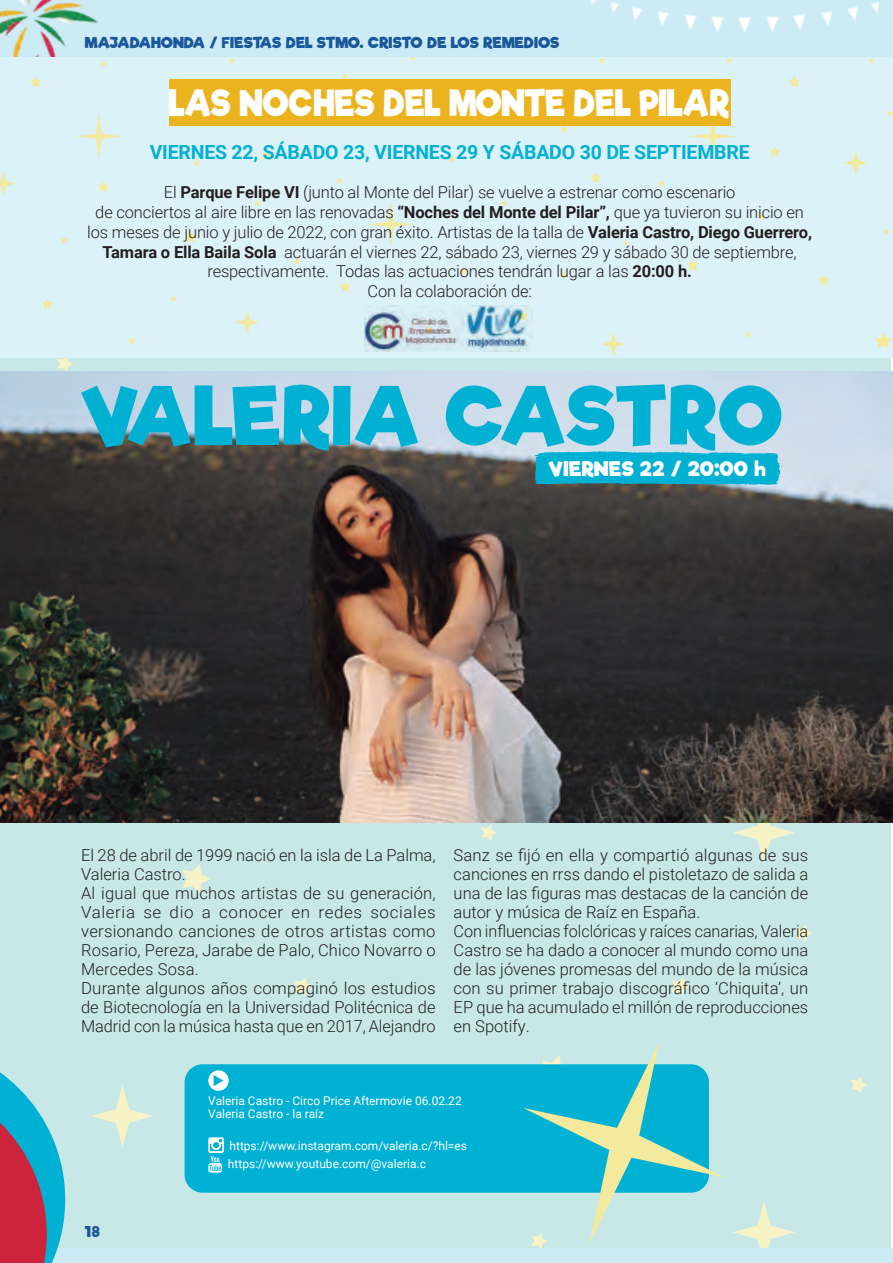
<style>
.page{position:relative;width:893px;height:1263px;background:#fff}
.page>*{position:absolute;margin:0;border:0;box-sizing:border-box;transform-origin:0 0}
.t1{font:79.95px "Riffic";letter-spacing:.01em;color:#00b1d4}
.t2{font:36px "Riffic";letter-spacing:-.01em;color:#fff;scale:.9 1}
.t3{font:20.1px "Riffic";letter-spacing:.01em;color:#fff}
.t4{font:700 19.5px "Roboto";letter-spacing:-.01em;color:#00b1d4}
.t5{font:300 16.5px/19px "Roboto";color:#231f20}
.t6{font:15px "Riffic";color:#1a579b}
.t7{font:12px/13.8px "Roboto";color:#fff}
.s1{font-weight:700}
</style>
<div class="page">
<div style="left:0;top:0;width:891px;height:1263px;background:#c7e8e6"></div>
<svg style="left:57px;top:358px;width:16px;height:13px"></svg>
<svg style="left:294px;top:977px;width:19px;height:19px"></svg>
<svg style="left:92px;top:1085px;width:61px;height:62px"></svg>
<svg style="left:481px;top:824px;width:16px;height:17px"></svg>
<svg style="left:182px;top:864px;width:28px;height:30px"></svg>
<svg style="left:672px;top:977px;width:18px;height:19px"></svg>
<svg style="left:733px;top:1202px;width:62px;height:46px"></svg>
<svg style="left:851px;top:1077px;width:16px;height:16px"></svg>
<svg style="left:796px;top:925px;width:16px;height:16px"></svg>
<svg style="left:733px;top:822px;width:62px;height:41px"></svg>
<div style="left:0;top:0;width:893px;height:57px;background:#ccebf4"></div>
<img style="left:590px;top:0;width:290px;height:33px">
<div style="left:0;top:1248px;width:893px;height:15px;background:#ccebf4"></div>
<svg style="left:0;top:1072px;width:65px;height:191px"></svg>
<img style="left:0;top:0;width:99px;height:57px">
<div style="left:185px;top:1064px;width:524px;height:129px;background:#00b1d4;border-radius:18px"></div>
<svg style="left:208px;top:1070px;width:21px;height:21px"></svg>
<svg style="left:208px;top:1137px;width:16px;height:35px"></svg>
<img style="left:0;top:371px;width:893px;height:451px">
<svg style="left:534px;top:451px;width:246px;height:34px"></svg>
<svg style="left:523px;top:1042px;width:202px;height:206px"></svg>
<div style="left:0;top:57px;width:893px;height:301px;background:#dcf2f9"></div>
<svg style="left:76px;top:113px;width:46px;height:46px"></svg>
<svg style="left:30px;top:76px;width:12px;height:11px"></svg>
<svg style="left:0;top:172px;width:15px;height:23px"></svg>
<svg style="left:100px;top:61px;width:7px;height:6px"></svg>
<svg style="left:98px;top:181px;width:11px;height:11px"></svg>
<svg style="left:368px;top:201px;width:46px;height:46px"></svg>
<svg style="left:260px;top:150px;width:12px;height:11px"></svg>
<svg style="left:293px;top:258px;width:8px;height:7px"></svg>
<svg style="left:236px;top:310px;width:23px;height:24px"></svg>
<svg style="left:193px;top:160px;width:7px;height:6px"></svg>
<svg style="left:336px;top:177px;width:7px;height:7px"></svg>
<svg style="left:339px;top:281px;width:12px;height:11px"></svg>
<svg style="left:254px;top:200px;width:6px;height:6px"></svg>
<svg style="left:184px;top:230px;width:13px;height:12px"></svg>
<svg style="left:229px;top:57px;width:6px;height:7px"></svg>
<svg style="left:61px;top:236px;width:7px;height:8px"></svg>
<svg style="left:42px;top:298px;width:11px;height:11px"></svg>
<svg style="left:128px;top:337px;width:8px;height:7px"></svg>
<svg style="left:170px;top:295px;width:6px;height:7px"></svg>
<svg style="left:342px;top:73px;width:6px;height:6px"></svg>
<svg style="left:690px;top:113px;width:46px;height:46px"></svg>
<svg style="left:789px;top:76px;width:11px;height:11px"></svg>
<svg style="left:887px;top:109px;width:6px;height:8px"></svg>
<svg style="left:844px;top:151px;width:24px;height:24px"></svg>
<svg style="left:868px;top:57px;width:6px;height:7px"></svg>
<svg style="left:726px;top:57px;width:6px;height:7px"></svg>
<svg style="left:769px;top:146px;width:11px;height:11px"></svg>
<svg style="left:590px;top:172px;width:11px;height:11px"></svg>
<svg style="left:560px;top:271px;width:7px;height:7px"></svg>
<svg style="left:602px;top:332px;width:23px;height:24px"></svg>
<svg style="left:658px;top:180px;width:7px;height:7px"></svg>
<svg style="left:501px;top:200px;width:7px;height:6px"></svg>
<svg style="left:622px;top:239px;width:7px;height:7px"></svg>
<svg style="left:560px;top:126px;width:7px;height:7px"></svg>
<svg style="left:686px;top:259px;width:13px;height:12px"></svg>
<svg style="left:598px;top:57px;width:7px;height:7px"></svg>
<svg style="left:758px;top:213px;width:7px;height:7px"></svg>
<svg style="left:883px;top:228px;width:7px;height:7px"></svg>
<svg style="left:818px;top:275px;width:12px;height:10px"></svg>
<svg style="left:874px;top:332px;width:18px;height:17px"></svg>
<svg style="left:745px;top:331px;width:6px;height:6px"></svg>
<svg style="left:460px;top:267px;width:8px;height:7px"></svg>
<svg style="left:449px;top:155px;width:7px;height:7px"></svg>
<svg style="left:410px;top:57px;width:6px;height:4px"></svg>
<div style="left:169px;top:79px;width:561px;height:47px;background:#ebb41f"></div>
<img style="left:364px;top:305px;width:169px;height:46px">
<p class="t6" style="left:85px;top:33px;width:476px">MAJADAHONDA / FIESTAS DEL STMO. CRISTO DE LOS REMEDIOS</p>
<h2 class="t2" style="left:169px;top:81px;width:625px">LAS NOCHES DEL MONTE DEL PILAR</h2>
<p class="t4" style="left:150px;top:138px;width:601px">VIERNES 22, SÁBADO 23, VIERNES 29 Y SÁBADO 30 DE SEPTIEMBRE</p>
<p class="t5" style="left:87px;top:182px;width:726px;line-height:19.8px;text-align:center">El <span class="s1">Parque Felipe VI</span> (junto al Monte del Pilar) se vuelve a estrenar como escenario<br>de conciertos al aire libre en las renovadas <span class="s1">“Noches del Monte del Pilar”,</span> que ya tuvieron su inicio en los meses de junio y julio de 2022, con gran éxito. Artistas de la talla de <span class="s1">Valeria Castro, Diego Guerrero, Tamara o Ella Baila Sola</span> actuarán el viernes 22, sábado 23, viernes 29 y sábado 30 de septiembre, respectivamente. Todas las actuaciones tendrán lugar a las <span class="s1">20:00 h.<br></span>Con la colaboración de:</p>
<h1 class="t1" style="left:81px;top:367px;width:704px">VALERIA CASTRO</h1>
<p class="t3" style="left:549px;top:456px;width:219px">VIERNES 22 / 20:00 h</p>
<p class="t5" style="left:81px;top:845px;width:356px">El 28 de abril de 1999 nació en la isla de La Palma, Valeria Castro.<br>Al igual que muchos artistas de su generación, Valeria se dio a conocer en redes sociales versionando canciones de otros artistas como Rosario, Pereza, Jarabe de Palo, Chico Novarro o Mercedes Sosa.<br>Durante algunos años compaginó los estudios de Biotecnología en la Universidad Politécnica de Madrid con la música hasta que en 2017, Alejandro</p>
<p class="t5" style="left:454px;top:845px;width:356px">Sanz se fijó en ella y compartió algunas de sus canciones en rrss dando el pistoletazo de salida a una de las figuras mas destacas de la canción de autor y música de Raíz en España.<br>Con influencias folclóricas y raíces canarias, Valeria Castro se ha dado a conocer al mundo como una de las jóvenes promesas del mundo de la música con su primer trabajo discográfico ‘Chiquita’, un EP que ha acumulado el millón de reproducciones en Spotify.</p>
<p class="t6" style="left:85px;top:1222px;width:16px">18</p>
<p class="t7" style="left:208px;top:1093px;width:255px">Valeria Castro - Circo Price Aftermovie 06.02.22<br>Valeria Castro - la raíz</p>
<p class="t7" style="left:228px;top:1136px;width:241px;line-height:18px">https://www.instagram.com/valeria.c/?hl=es https://www.youtube.com/@valeria.c</p>
</div>
